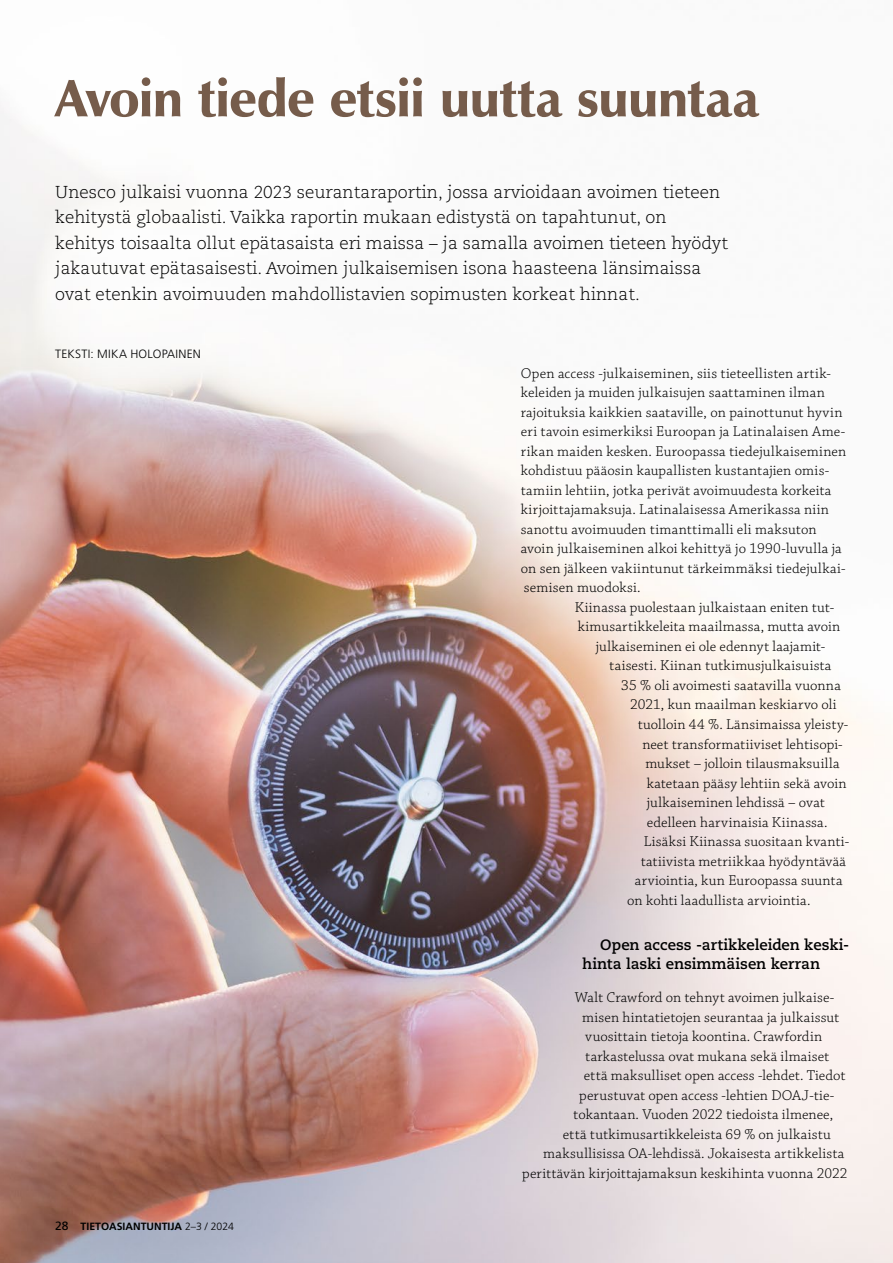
<style>
.page{position:relative;width:893px;height:1263px;background:#fff}
.page>*{position:absolute;margin:0;border:0;box-sizing:border-box;transform-origin:0 0}
.OTSIKKO{font:900 52.5px "Zapf Humanist 601 BT";letter-spacing:-.02em;color:#765c4b}
.INGRESSI{font:300 17.25px/25.5px "Caecilia LT Std";color:#000}
.LEIPIS{font:300 15px/19.5px "Chaparral Pro";letter-spacing:.015em;color:#000}
.SIS_LEIPIS{font:300 15px "Chaparral Pro";letter-spacing:.015em;color:#000}
.VOTS{font:700 15px/19.5px "Caecilia LT Std";color:#000}
.TEKIJÄ{font:300 12px "Frutiger LT Std";letter-spacing:.02em;color:#000}
.t1{font:700 10.5px "Frutiger LT Std";color:#000}
.s1{font-weight:400;font-size:12px}
.s2{font-weight:300}
</style>
<div class="page">
<img style="left:0;top:105px;width:893px;height:1158px">
<p class="OTSIKKO" style="left:55px;top:66px;width:705px">Avoin tiede etsii uutta suuntaa</p>
<p class="INGRESSI" style="left:55px;top:180px;width:674px">Unesco julkaisi vuonna 2023 seurantaraportin, jossa arvioidaan avoimen tieteen kehitystä globaalisti. Vaikka raportin mukaan edistystä on tapahtunut, on kehitys toisaalta ollut epätasaista eri maissa – ja samalla avoimen tieteen hyödyt jakautuvat epätasaisesti. Avoimen julkaisemisen isona haasteena länsimaissa ovat etenkin avoimuuden mahdollistavien sopimusten korkeat hinnat.</p>
<p class="TEKIJÄ" style="left:55px;top:347px;width:147px">TEKSTI: MIKA HOLOPAINEN</p>
<p class="t1" style="left:55px;top:1220px;width:180px"><span class="s1">28</span> TIETOASIANTUNTIJA <span class="s2">2–3 / 2024</span></p>
<p class="LEIPIS" style="left:521px;top:364px;width:327px">Open access -julkaiseminen, siis tieteellisten artik&shy;keleiden ja muiden julkaisujen saattaminen ilman rajoituksia kaikkien saataville, on painottunut hyvin eri tavoin esimerkiksi Euroopan ja Latinalaisen Ame&shy;rikan maiden kesken. Euroopassa tiedejulkaiseminen kohdistuu pääosin kaupallisten kustantajien omis&shy;tamiin lehtiin, jotka perivät avoimuudesta korkeita kirjoittajamaksuja. Latinalaisessa Amerikassa niin sanottu avoimuuden timanttimalli eli maksuton avoin julkaiseminen alkoi kehittyä jo 1990-luvulla ja on sen jälkeen vakiintunut tärkeimmäksi tiedejulkai&shy;semisen muodoksi.</p>
<p class="SIS_LEIPIS" style="left:575px;top:599px;width:261px">Kiinassa puolestaan julkaistaan eniten tut-</p>
<p class="SIS_LEIPIS" style="left:578px;top:619px;width:264px">kimusartikkeleita maailmassa, mutta avoin</p>
<p class="SIS_LEIPIS" style="left:596px;top:638px;width:231px">julkaiseminen ei ole edennyt laajamit-</p>
<p class="SIS_LEIPIS" style="left:609px;top:658px;width:224px">taisesti. Kiinan tutkimusjulkaisuista</p>
<p class="SIS_LEIPIS" style="left:621px;top:677px;width:221px">35 % oli avoimesti saatavilla vuonna</p>
<p class="SIS_LEIPIS" style="left:630px;top:697px;width:208px">2021, kun maailman keskiarvo oli</p>
<p class="SIS_LEIPIS" style="left:638px;top:716px;width:212px">tuolloin 44 %. Länsimaissa yleisty-</p>
<p class="SIS_LEIPIS" style="left:642px;top:736px;width:202px">neet transformatiiviset lehtisopi-</p>
<p class="SIS_LEIPIS" style="left:645px;top:755px;width:196px">mukset – jolloin tilausmaksuilla</p>
<p class="SIS_LEIPIS" style="left:647px;top:775px;width:201px">katetaan pääsy lehtiin sekä avoin</p>
<p class="SIS_LEIPIS" style="left:647px;top:794px;width:180px">julkaiseminen lehdissä – ovat</p>
<p class="SIS_LEIPIS" style="left:647px;top:814px;width:182px">edelleen harvinaisia Kiinassa.</p>
<p class="SIS_LEIPIS" style="left:644px;top:833px;width:207px">Lisäksi Kiinassa suositaan kvanti-</p>
<p class="SIS_LEIPIS" style="left:641px;top:853px;width:207px">tatiivista metriikkaa hyödyntävää</p>
<p class="SIS_LEIPIS" style="left:635px;top:872px;width:209px">arviointia, kun Euroopassa suunta</p>
<p class="SIS_LEIPIS" style="left:627px;top:892px;width:185px">on kohti laadullista arviointia.</p>
<p class="VOTS" style="left:582px;top:935px;width:267px;text-indent:18px">Open access -artikkeleiden keski&shy;hinta laski ensimmäisen kerran</p>
<p class="LEIPIS" style="left:575px;top:988px;width:261px">Walt Crawford on tehnyt avoimen julkaise-</p>
<p class="LEIPIS" style="left:582px;top:1008px;width:258px">misen hintatietojen seurantaa ja julkaissut</p>
<p class="LEIPIS" style="left:585px;top:1027px;width:238px">vuosittain tietoja koontina. Crawfordin</p>
<p class="LEIPIS" style="left:585px;top:1047px;width:246px">tarkastelussa ovat mukana sekä ilmaiset</p>
<p class="LEIPIS" style="left:584px;top:1066px;width:263px">että maksulliset open access -lehdet. Tiedot</p>
<p class="LEIPIS" style="left:579px;top:1086px;width:256px">perustuvat open access -lehtien DOAJ-tie-</p>
<p class="LEIPIS" style="left:573px;top:1105px;width:261px">tokantaan. Vuoden 2022 tiedoista ilmenee,</p>
<p class="LEIPIS" style="left:563px;top:1125px;width:270px">että tutkimusartikkeleista 69 % on julkaistu</p>
<p class="LEIPIS" style="left:543px;top:1144px;width:302px">maksullisissa OA-lehdissä. Jokaisesta artikkelista</p>
<p class="LEIPIS" style="left:522px;top:1164px;width:327px">perittävän kirjoittajamaksun keskihinta vuonna 2022</p>
</div>
